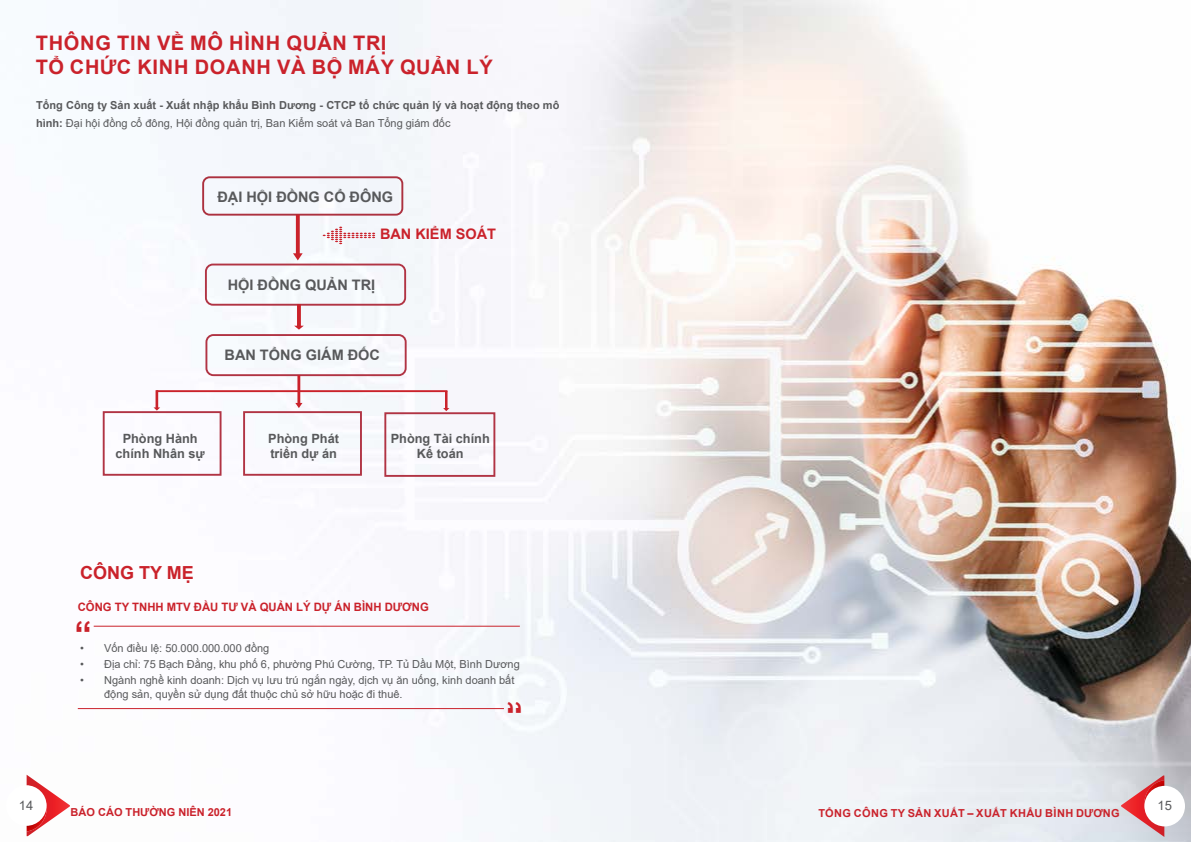
<style>
.page{position:relative;width:1191px;height:842px;background:#fff}
.page>*{position:absolute;margin:0;border:0;box-sizing:border-box;transform-origin:0 0}
.t1{font:700 34.8px "Arial";color:#ca222b}
.t2{font:700 20px/24px "Arial";letter-spacing:.035em;color:#ca222b}
.t3{font:700 18px "Arial";color:#ca222b}
.t4{font:700 14.5px "Arial";color:#58595b}
.t5{font:700 14.5px "Arial";color:#ca222b}
.t6{font:13px "Arial";color:#58595b}
.t7{font:700 12.7px/15.3px "Arial";color:#58595b;text-align:center}
.t8{font:700 11.6px "Arial";color:#ca222b}
.t9{font:11px/13.2px "Arial";color:#58595b}
.t10{font:700 11px/18px "Arial";color:#58595b}
.t11{font:700 11px "Arial";letter-spacing:.02em;color:#ca222b}
.t12{font:700 11px "Arial";color:#ca222b}
.s1{font-weight:400}
</style>
<div class="page">
<img style="left:26px;top:0;width:1165px;height:842px">
<svg style="left:27px;top:775px;width:43px;height:61px"></svg>
<img style="left:27px;top:785px;width:20px;height:46px">
<div style="left:6px;top:785px;width:41px;height:41px;background:#fff;border-radius:50%"></div>
<svg style="left:1121px;top:775px;width:43px;height:62px;background:#d9a5ab"></svg>
<img style="left:1144px;top:780px;width:20px;height:46px">
<div style="left:1144px;top:786px;width:41px;height:40px;background:#fff;border-radius:50%"></div>
<div style="left:205px;top:334px;width:201px;height:42px;border:2px solid #b13444;border-radius:7px"></div>
<div style="left:205px;top:264px;width:201px;height:42px;border:2px solid #b13444;border-radius:7px"></div>
<div style="left:202px;top:176px;width:201px;height:40px;border:2px solid #ac313f;border-radius:6px"></div>
<div style="left:103px;top:411px;width:118px;height:65px;border:2px solid #b13444"></div>
<div style="left:384px;top:412px;width:111px;height:65px;border:2px solid #b13444"></div>
<div style="left:243px;top:411px;width:119px;height:65px;border:2px solid #b13444"></div>
<svg style="left:293px;top:215px;width:10px;height:45px"></svg>
<svg style="left:294px;top:304px;width:10px;height:26px"></svg>
<svg style="left:154px;top:390px;width:6px;height:21px"></svg>
<svg style="left:295px;top:375px;width:7px;height:33px"></svg>
<svg style="left:443px;top:391px;width:6px;height:20px"></svg>
<hr style="left:156px;top:390px;width:291px;height:2px;background:#ca222b">
<svg style="left:323px;top:227px;width:52px;height:17px"></svg>
<hr style="left:94px;top:626px;width:426px;height:1px;background:#ca222b">
<hr style="left:78px;top:708px;width:426px;height:1px;background:#ca222b">
<svg style="left:507px;top:702px;width:14px;height:10px"></svg>
<h2 class="t2" style="left:36px;top:32px;width:458px">THÔNG TIN VỀ MÔ HÌNH QUẢN TRỊ<br>TỔ CHỨC KINH DOANH VÀ BỘ MÁY QUẢN LÝ</h2>
<p class="t10" style="left:36px;top:97px;width:525px">Tổng Công ty Sản xuất - Xuất nhập khẩu Bình Dương - CTCP tổ chức quản lý và hoạt động theo mô hình: <span class="s1">Đại hội đồng cổ đông, Hội đồng quản trị, Ban Kiểm soát và Ban Tổng giám đốc</span></p>
<h3 class="t4" style="left:217px;top:187px;width:177px">ĐẠI HỘI ĐỒNG CỔ ĐÔNG</h3>
<h3 class="t5" style="left:380px;top:224px;width:117px">BAN KIỂM SOÁT</h3>
<h3 class="t4" style="left:228px;top:274px;width:149px">HỘI ĐỒNG QUẢN TRỊ</h3>
<h3 class="t4" style="left:224px;top:345px;width:157px">BAN TỔNG GIÁM ĐỐC</h3>
<p class="t7" style="left:116px;top:431px;width:91px">Phòng Hành chính Nhân sự</p>
<p class="t7" style="left:268px;top:431px;width:72px;text-align:left">Phòng Phát triển dự án</p>
<p class="t7" style="left:391px;top:431px;width:101px">Phòng Tài chính<br>Kế toán</p>
<h3 class="t3" style="left:80px;top:560px;width:115px">CÔNG TY MẸ</h3>
<p class="t8" style="left:78px;top:599px;width:352px">CÔNG TY TNHH MTV ĐẦU TƯ VÀ QUẢN LÝ DỰ ÁN BÌNH DƯƠNG</p>
<h1 class="t1" style="left:75px;top:609px;width:19px">“</h1>
<p class="t9" style="left:80px;top:641px;width:191px">• Vốn điều lệ: 50.000.000.000 đồng</p>
<p class="t9" style="left:80px;top:658px;width:441px">• Địa chỉ: 75 Bạch Đằng, khu phố 6, phường Phú Cường, TP. Tủ Dầu Một, Bình Dương</p>
<p class="t9" style="left:104px;top:674px;width:412px;text-indent:-24px">• Ngành nghề kinh doanh: Dịch vụ lưu trú ngắn ngày, dịch vụ ăn uống, kinh doanh bất động sản, quyền sử dụng đất thuộc chủ sở hữu hoặc đi thuê.</p>
<p class="t6" style="left:19px;top:796px;width:16px">14</p>
<p class="t6" style="left:1157px;top:796px;width:16px">15</p>
<p class="t12" style="left:71px;top:805px;width:163px">BÁO CÁO THƯỜNG NIÊN 2021</p>
<p class="t11" style="left:818px;top:805px;width:303px">TỔNG CÔNG TY SẢN XUẤT – XUẤT KHẨU BÌNH DƯƠNG</p>
</div>
